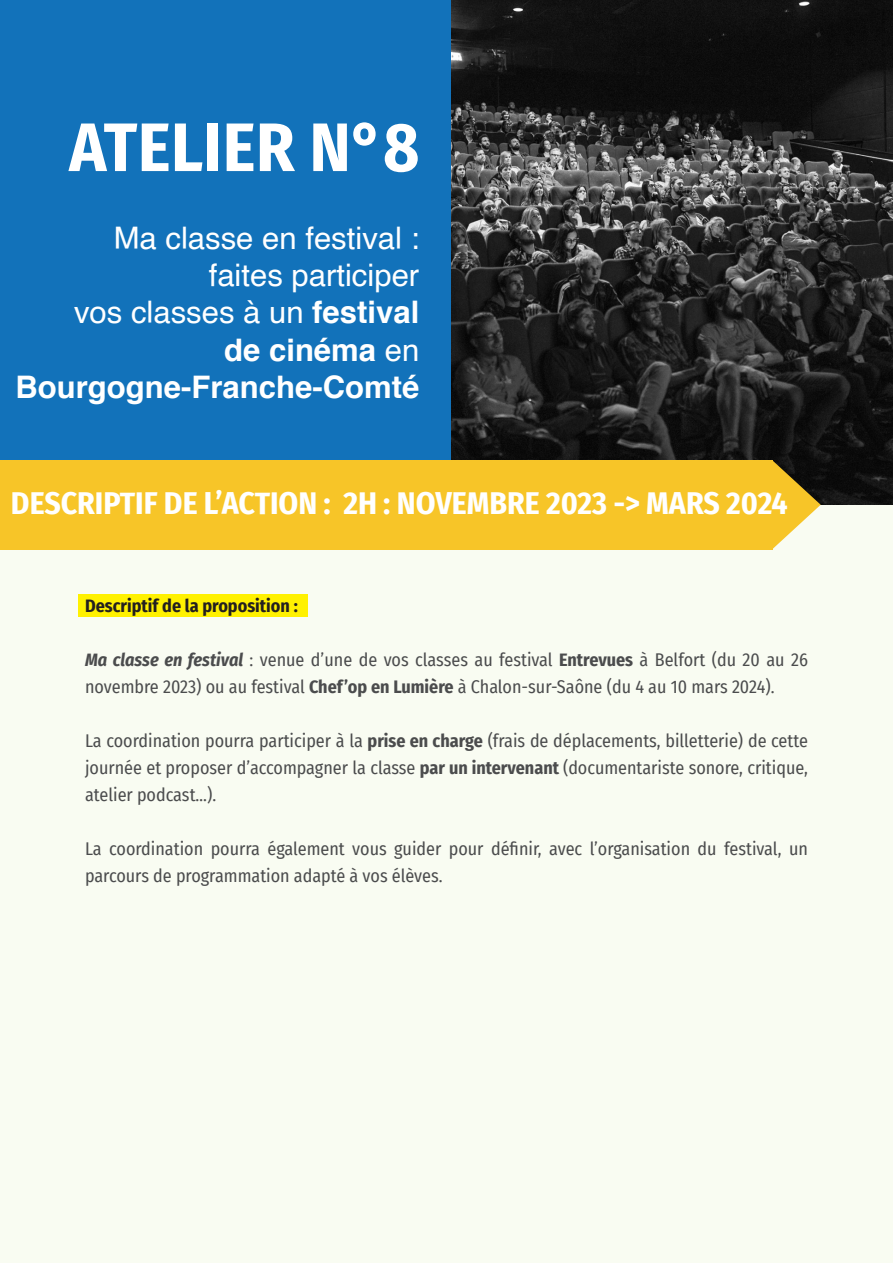
<style>
.page{position:relative;width:893px;height:1263px;background:#fff}
.page>*{position:absolute;margin:0;border:0;box-sizing:border-box;transform-origin:0 0}
.t1{font:700 68.55px "Fira Sans Condensed";letter-spacing:.01em;color:#fff}
.t2{font:700 31.5px "Fira Sans Condensed";color:#fff}
.t3{font:31.05px/37.2px "Helvetica";color:#fff;text-align:right}
.t4{font:18px/27px "Fira Sans Condensed";color:#4b4c4d}
.t5{font:700 18px "Fira Sans Condensed";color:#231f20}
.s1{font-weight:700}
.s2{font-weight:700;font-style:italic}
</style>
<div class="page">
<div style="left:0;top:459px;width:893px;height:804px;background:#f9fcf2"></div>
<div style="left:1px;top:0;width:452px;height:505px;background:#1272ba"></div>
<img style="left:452px;top:0;width:441px;height:505px">
<div style="left:78px;top:594px;width:230px;height:23px;background:#fff101"></div>
<div style="left:0;top:460px;width:772px;height:89px;background:#f7c528"></div>
<svg style="left:772px;top:460px;width:49px;height:89px"></svg>
<p class="t1" style="left:69px;top:90px;width:352px">ATELIER N°8</p>
<p class="t3" style="left:16px;top:220px;width:405px">Ma classe en festival :<br>faites participer<br>vos classes à un <span class="s1">festival<br>de cinéma</span> en<br><span class="s1">Bourgogne-Franche-Comté</span></p>
<p class="t2" style="left:11px;top:477px;width:778px">DESCRIPTIF DE L’ACTION : 2H : NOVEMBRE 2023 -&gt; MARS 2024</p>
<p class="t5" style="left:85px;top:591px;width:214px">Descriptif de la proposition :</p>
<p class="t4" style="left:85px;top:646px;width:724px"><span class="s2">Ma classe en festival</span> : venue d’une de vos classes au festival <span class="s1">Entrevues</span> à Belfort (du 20 au 26 novembre 2023) ou au festival <span class="s1">Chef’op en Lumière</span> à Chalon-sur-Saône (du 4 au 10 mars 2024).</p>
<p class="t4" style="left:85px;top:727px;width:724px;text-align:justify">La coordination pourra participer à la <span class="s1">prise en charge</span> (frais de déplacements, billetterie) de cette journée et proposer d’accompagner la classe <span class="s1">par un intervenant</span> (documentariste sonore, critique, atelier podcast…).</p>
<p class="t4" style="left:85px;top:835px;width:724px">La coordination pourra également vous guider pour définir, avec l’organisation du festival, un parcours de programmation adapté à vos élèves.</p>
</div>
